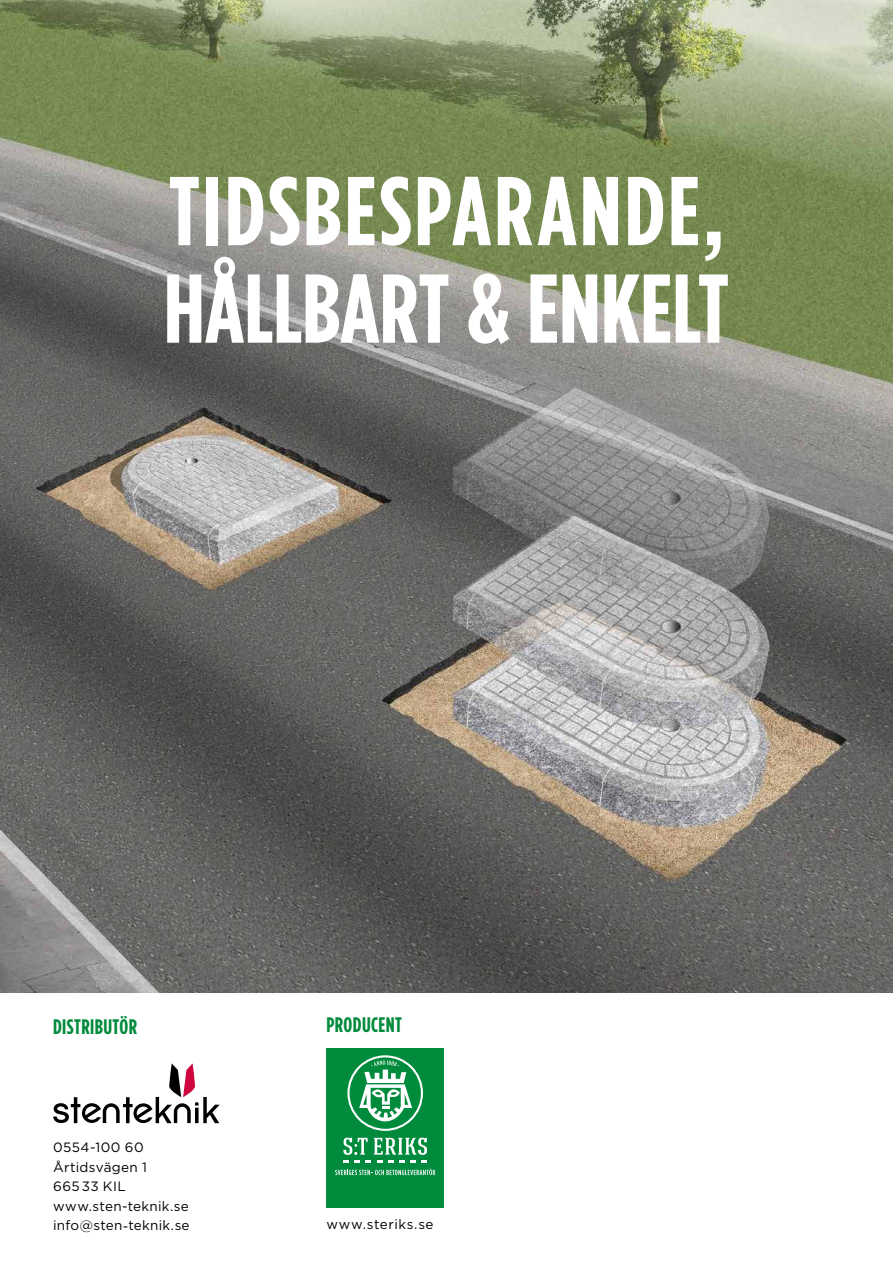
<style>
.page{position:relative;width:893px;height:1263px;background:#fff}
.page>*{position:absolute;margin:0;border:0;box-sizing:border-box;transform-origin:0 0}
.t1{font:700 97.5px/97.5px "Gotham Condensed";letter-spacing:.005em;color:#fff}
.t2{font:700 21px "Gotham Condensed";letter-spacing:.02em;color:#008a3c}
.t3{font:13.5px/19.5px "Gotham";letter-spacing:.025em;color:#000}
.t4{font:13.5px "Gotham";letter-spacing:.045em;color:#000}
</style>
<div class="page">
<img style="left:0;top:0;width:893px;height:993px">
<svg style="left:53px;top:1063px;width:167px;height:60px"></svg>
<div style="left:326px;top:1048px;width:118px;height:159px;background:#008a3c"></div>
<svg style="left:335px;top:1169px;width:100px;height:6px"></svg>
<svg style="left:343px;top:1137px;width:25px;height:18px"></svg>
<svg style="left:374px;top:1137px;width:53px;height:18px"></svg>
<svg style="left:343px;top:1161px;width:17px;height:2px"></svg>
<svg style="left:388px;top:1161px;width:39px;height:2px"></svg>
<svg style="left:347px;top:1055px;width:76px;height:76px"></svg>
<h1 class="t1" style="left:164px;top:160px;width:567px">TIDSBESPARANDE,<br>HÅLLBART &amp; ENKELT</h1>
<h2 class="t2" style="left:53px;top:1015px;width:86px">DISTRIBUTÖR</h2>
<h2 class="t2" style="left:326px;top:1013px;width:77px">PRODUCENT</h2>
<p class="t3" style="left:53px;top:1137px;width:138px">0554-100 60<br>Årtidsvägen 1<br>665 33 KIL www.sten-teknik.se info@sten-teknik.se</p>
<p class="t4" style="left:326px;top:1215px;width:109px">www.steriks.se</p>
</div>
